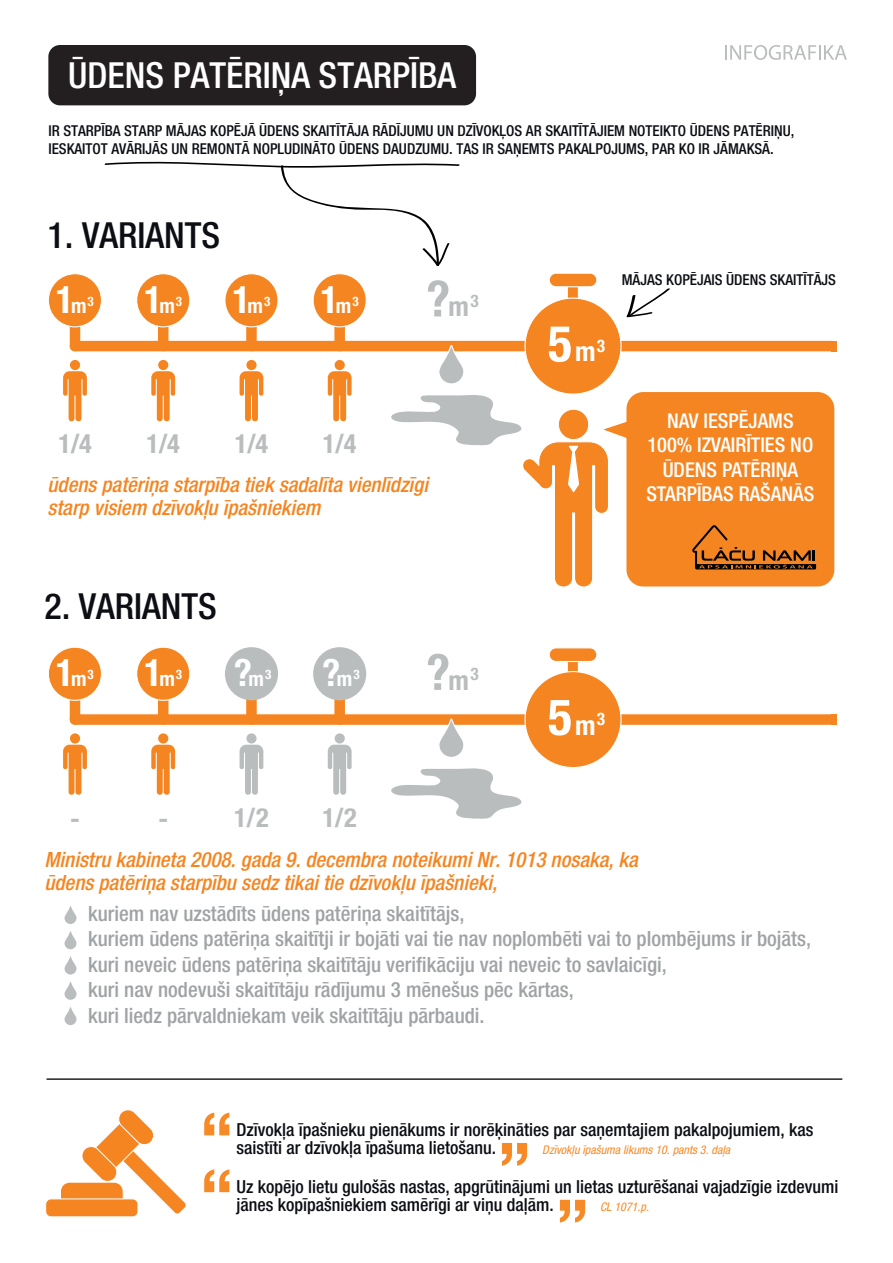
<style>
.page{position:relative;width:893px;height:1263px;background:#fff}
.page>*{position:absolute;margin:0;border:0;box-sizing:border-box;transform-origin:0 0}
.t1{font:700 condensed 50.1px "Helvetica Neue LT Pro";color:#fff}
.t2{font:700 condensed 50.1px "Helvetica Neue LT Pro";color:#babdbe}
.t3{font:700 condensed 37.8px "Helvetica Neue LT Pro";color:#fff}
.t4{font:500 condensed 36px "Helvetica Neue LT Pro";color:#fff}
.t5{font:500 condensed 36px "Helvetica Neue LT Pro";color:#0c0e14}
.t6{font:700 condensed 26.4px "Helvetica Neue LT Pro";color:#babdbe}
.t7{font:500 condensed 21px/25.5px "Helvetica Neue LT Pro";color:#a0a3a5}
.t8{font:italic 500 condensed 21px/22.5px "Helvetica Neue LT Pro";color:#f58521}
.t9{font:500 condensed 20.4px/24.5px "Helvetica Neue LT Pro";color:#fff;text-align:center}
.t10{font:500 condensed 18px/18px "Helvetica Neue LT Pro";color:#0c0e14}
.t11{font:500 condensed 15px/18px "Helvetica Neue LT Pro";color:#0c0e14}
.t12{font:italic condensed 12px "Helvetica Neue LT Pro";color:#f68a26}
.s1{font-size:20.4px}
.s2{font-size:27px}
</style>
<div class="page">
<div style="left:70px;top:309px;width:10px;height:37px;background:#f58521"></div>
<div style="left:48px;top:274px;width:53px;height:53px;background:#f58521;border-radius:50%"></div>
<div style="left:48px;top:273px;width:54px;height:54px;border:1px solid #fff;border-radius:50%"></div>
<div style="left:48px;top:45px;width:428px;height:60px;background:#231f20;border-radius:12px"></div>
<svg style="left:502px;top:1143px;width:25px;height:23px"></svg>
<svg style="left:204px;top:1112px;width:25px;height:23px"></svg>
<svg style="left:560px;top:1200px;width:25px;height:22px"></svg>
<svg style="left:204px;top:1169px;width:25px;height:23px"></svg>
<svg style="left:47px;top:1109px;width:139px;height:105px"></svg>
<div style="left:70px;top:360px;width:10px;height:10px;background:#f58521;border-radius:50%"></div>
<svg style="left:63px;top:371px;width:24px;height:51px"></svg>
<div style="left:158px;top:360px;width:10px;height:10px;background:#f58521;border-radius:50%"></div>
<svg style="left:151px;top:371px;width:24px;height:51px"></svg>
<svg style="left:65px;top:905px;width:12px;height:19px"></svg>
<svg style="left:65px;top:931px;width:12px;height:18px"></svg>
<svg style="left:65px;top:956px;width:12px;height:18px"></svg>
<svg style="left:65px;top:981px;width:12px;height:19px"></svg>
<svg style="left:65px;top:1007px;width:12px;height:18px"></svg>
<div style="left:70px;top:341px;width:767px;height:10px;background:#f58521;border-radius:5px"></div>
<svg style="left:567px;top:275px;width:11px;height:29px"></svg>
<div style="left:567px;top:274px;width:12px;height:31px;border:1px solid #fff;border-radius:6px"></div>
<svg style="left:549px;top:273px;width:48px;height:14px"></svg>
<div style="left:525px;top:298px;width:96px;height:96px;background:#f58521;border-radius:50%"></div>
<div style="left:158px;top:309px;width:10px;height:37px;background:#f58521"></div>
<svg style="left:438px;top:345px;width:26px;height:39px"></svg>
<div style="left:246px;top:309px;width:11px;height:37px;background:#f58521"></div>
<div style="left:334px;top:309px;width:11px;height:37px;background:#f58521"></div>
<div style="left:246px;top:360px;width:11px;height:10px;background:#f58521;border-radius:50%"></div>
<svg style="left:240px;top:371px;width:23px;height:51px"></svg>
<div style="left:335px;top:360px;width:10px;height:10px;background:#f58521;border-radius:50%"></div>
<svg style="left:328px;top:371px;width:24px;height:51px"></svg>
<svg style="left:104px;top:161px;width:356px;height:105px"></svg>
<div style="left:626px;top:392px;width:208px;height:194px;background:#f58521;border-radius:17px"></div>
<svg style="left:391px;top:391px;width:247px;height:196px"></svg>
<div style="left:137px;top:274px;width:53px;height:53px;background:#f58521;border-radius:50%"></div>
<div style="left:136px;top:273px;width:54px;height:54px;border:1px solid #fff;border-radius:50%"></div>
<div style="left:225px;top:274px;width:53px;height:53px;background:#f58521;border-radius:50%"></div>
<div style="left:224px;top:273px;width:55px;height:54px;border:1px solid #fff;border-radius:50%"></div>
<div style="left:313px;top:274px;width:53px;height:53px;background:#f58521;border-radius:50%"></div>
<div style="left:313px;top:273px;width:54px;height:54px;border:1px solid #fff;border-radius:50%"></div>
<div style="left:70px;top:682px;width:10px;height:37px;background:#f58521"></div>
<div style="left:48px;top:647px;width:53px;height:53px;background:#f58521;border-radius:50%"></div>
<div style="left:48px;top:647px;width:54px;height:54px;border:1px solid #fff;border-radius:50%"></div>
<div style="left:158px;top:682px;width:10px;height:37px;background:#f58521"></div>
<div style="left:246px;top:682px;width:11px;height:37px;background:#f58521"></div>
<div style="left:334px;top:682px;width:11px;height:37px;background:#f58521"></div>
<div style="left:137px;top:647px;width:53px;height:53px;background:#f58521;border-radius:50%"></div>
<div style="left:136px;top:647px;width:54px;height:54px;border:1px solid #fff;border-radius:50%"></div>
<div style="left:225px;top:647px;width:53px;height:53px;background:#babdbe;border-radius:50%"></div>
<div style="left:313px;top:647px;width:53px;height:53px;background:#babdbe;border-radius:50%"></div>
<div style="left:70px;top:733px;width:10px;height:10px;background:#f58521;border-radius:50%"></div>
<svg style="left:63px;top:745px;width:24px;height:50px"></svg>
<div style="left:158px;top:733px;width:10px;height:10px;background:#f58521;border-radius:50%"></div>
<svg style="left:151px;top:745px;width:24px;height:50px"></svg>
<div style="left:70px;top:714px;width:767px;height:11px;background:#f58521;border-radius:5px"></div>
<div style="left:567px;top:648px;width:11px;height:29px;background:#f58521;border-radius:6px"></div>
<div style="left:567px;top:648px;width:12px;height:30px;border:1px solid #fff;border-radius:6px"></div>
<div style="left:525px;top:671px;width:96px;height:96px;background:#f58521;border-radius:50%"></div>
<svg style="left:438px;top:718px;width:26px;height:39px"></svg>
<svg style="left:391px;top:768px;width:131px;height:51px"></svg>
<div style="left:246px;top:733px;width:11px;height:10px;background:#babdbe;border-radius:50%"></div>
<svg style="left:240px;top:745px;width:23px;height:50px"></svg>
<div style="left:335px;top:733px;width:10px;height:10px;background:#babdbe;border-radius:50%"></div>
<svg style="left:328px;top:745px;width:24px;height:50px"></svg>
<svg style="left:549px;top:648px;width:48px;height:14px"></svg>
<hr style="left:47px;top:1078px;width:795px;height:2px;background:#231f20">
<div style="left:46px;top:1199px;width:92px;height:18px;background:#f58521;border-radius:5px"></div>
<div style="left:45px;top:1198px;width:93px;height:19px;border:1px solid #fff;border-radius:5px"></div>
<svg style="left:692px;top:525px;width:124px;height:44px"></svg>
<svg style="left:725px;top:45px;width:122px;height:15px"></svg>
<svg style="left:626px;top:288px;width:44px;height:29px"></svg>
<div style="left:832px;top:341px;width:5px;height:10px;background:#f58521"></div>
<div style="left:832px;top:714px;width:5px;height:11px;background:#f58521"></div>
<h3 class="t4" style="left:68px;top:54px;width:390px">ŪDENS PATĒRIŅA STARPĪBA</h3>
<p class="t11" style="left:48px;top:122px;width:748px">IR STARPĪBA STARP MĀJAS KOPĒJĀ ŪDENS SKAITĪTĀJA RĀDĪJUMU UN DZĪVOKĻOS AR SKAITĪTĀJIEM NOTEIKTO ŪDENS PATĒRIŅU,<br>IESKAITOT AVĀRIJĀS UN REMONTĀ NOPLUDINĀTO ŪDENS DAUDZUMU. TAS IR SAŅEMTS PAKALPOJUMS, PAR KO IR JĀMAKSĀ.</p>
<h3 class="t5" style="left:48px;top:214px;width:174px">1. VARIANTS</h3>
<h2 class="t3" style="left:56px;top:277px;width:40px">1<span class="s1">m</span><sup>3</sup></h2>
<h2 class="t3" style="left:144px;top:277px;width:40px">1<span class="s1">m</span><sup>3</sup></h2>
<h2 class="t3" style="left:232px;top:277px;width:40px">1<span class="s1">m</span><sup>3</sup></h2>
<h2 class="t3" style="left:321px;top:277px;width:40px">1<span class="s1">m</span><sup>3</sup></h2>
<p class="t6" style="left:58px;top:428px;width:35px">1/4</p>
<p class="t6" style="left:146px;top:428px;width:35px">1/4</p>
<p class="t6" style="left:235px;top:428px;width:35px">1/4</p>
<p class="t6" style="left:323px;top:428px;width:35px">1/4</p>
<h1 class="t2" style="left:426px;top:268px;width:54px">?<span class="s2">m</span><sup>3</sup></h1>
<p class="t8" style="left:47px;top:474px;width:382px">ūdens patēriņa starpība tiek sadalīta vienlīdzīgi starp visiem dzīvokļu īpašniekiem</p>
<h3 class="t5" style="left:44px;top:585px;width:174px">2. VARIANTS</h3>
<h2 class="t3" style="left:56px;top:650px;width:40px">1<span class="s1">m</span><sup>3</sup></h2>
<h2 class="t3" style="left:144px;top:650px;width:40px">1<span class="s1">m</span><sup>3</sup></h2>
<h2 class="t3" style="left:234px;top:650px;width:39px">?<span class="s1">m</span><sup>3</sup></h2>
<h2 class="t3" style="left:322px;top:650px;width:39px">?<span class="s1">m</span><sup>3</sup></h2>
<p class="t6" style="left:70px;top:803px;width:11px">-</p>
<p class="t6" style="left:158px;top:803px;width:11px">-</p>
<p class="t6" style="left:234px;top:801px;width:36px">1/2</p>
<p class="t6" style="left:322px;top:801px;width:36px">1/2</p>
<h1 class="t2" style="left:426px;top:642px;width:54px">?<span class="s2">m</span><sup>3</sup></h1>
<h1 class="t1" style="left:548px;top:313px;width:59px">5<span class="s2">m</span><sup>3</sup></h1>
<p class="t11" style="left:622px;top:270px;width:216px">MĀJAS KOPĒJAIS ŪDENS SKAITĪTĀJS</p>
<p class="t9" style="left:646px;top:408px;width:170px">NAV IESPĒJAMS<br>100% IZVAIRĪTIES NO<br>ŪDENS PATĒRIŅA<br>STARPĪBAS RAŠANĀS</p>
<h1 class="t1" style="left:548px;top:687px;width:59px">5<span class="s2">m</span><sup>3</sup></h1>
<p class="t8" style="left:44px;top:849px;width:595px">Ministru kabineta 2008. gada 9. decembra noteikumi Nr. 1013 nosaka, ka ūdens patēriņa starpību sedz tikai tie dzīvokļu īpašnieki,</p>
<p class="t7" style="left:88px;top:900px;width:724px">kuriem nav uzstādīts ūdens patēriņa skaitītājs,<br>kuriem ūdens patēriņa skaitītji ir bojāti vai tie nav noplombēti vai to plombējums ir bojāts, kuri neveic ūdens patēriņa skaitītāju verifikāciju vai neveic to savlaicīgi,<br>kuri nav nodevuši skaitītāju rādījumu 3 mēnešus pēc kārtas,<br>kuri liedz pārvaldniekam veik skaitītāju pārbaudi.</p>
<p class="t10" style="left:236px;top:1121px;width:579px">Dzīvokļa īpašnieku pienākums ir norēķināties par saņemtajiem pakalpojumiem, kas saistīti ar dzīvokļa īpašuma lietošanu.</p>
<p class="t12" style="left:542px;top:1143px;width:189px">Dzīvokļu īpašuma likums 10. pants 3. daļa</p>
<p class="t10" style="left:236px;top:1177px;width:603px">Uz kopējo lietu gulošās nastas, apgrūtinājumi un lietas uzturēšanai vajadzīgie izdevumi jānes kopīpašniekiem samērīgi ar viņu daļām.</p>
<p class="t12" style="left:600px;top:1199px;width:50px">CL 1071.p.</p>
</div>
